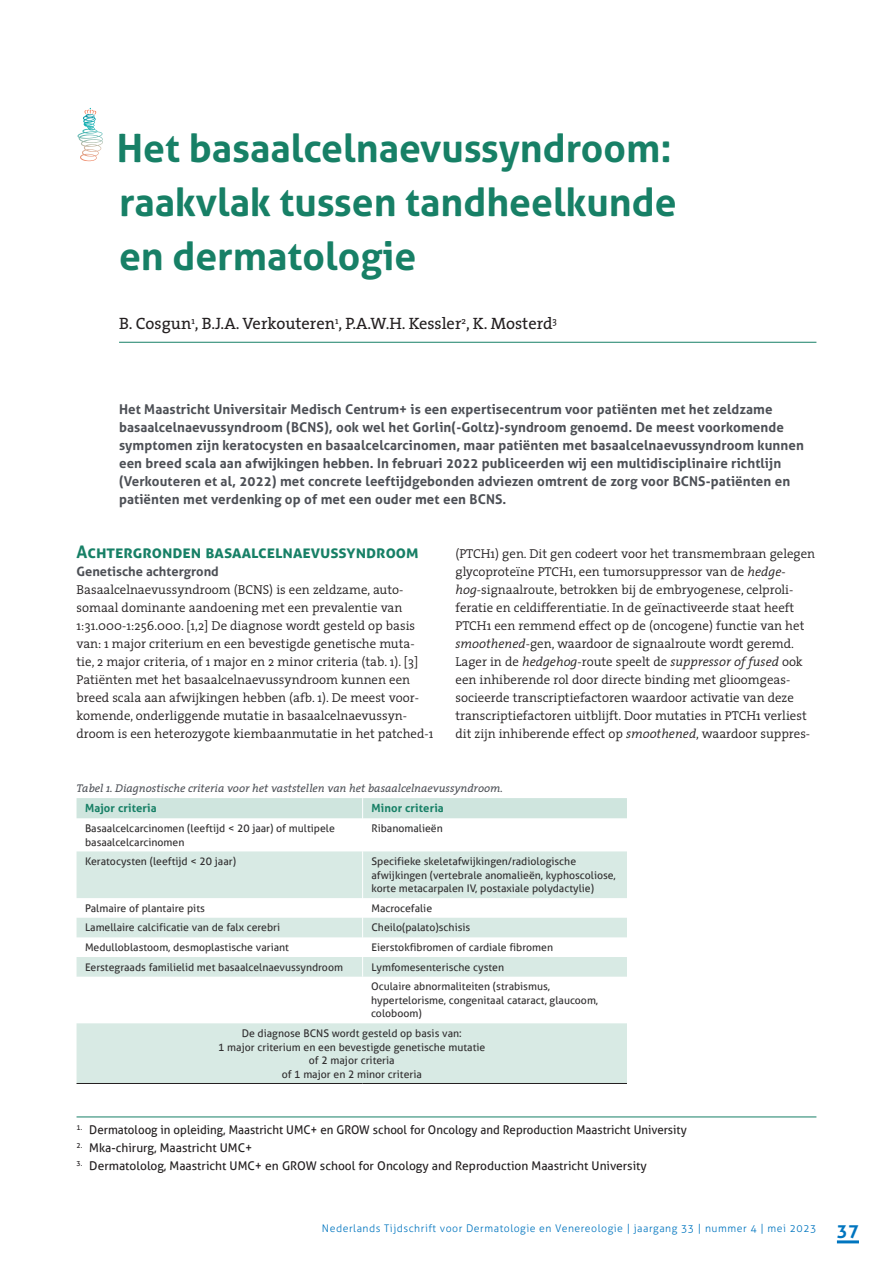
<style>
.page{position:relative;width:893px;height:1263px;background:#fff}
.page>*{position:absolute;margin:0;border:0;box-sizing:border-box;transform-origin:0 0}
.KOP-_Aller_-_28_35{font:700 39px/54px "Aller";color:#178066}
.t1{font:700 18px "Aller";color:#0075bf}
.TUSSENKOP_1-Aller_TH{font:700 17.25px "Aller";color:#178066}
.AUTEUR{font:16.5px "The Serif";color:#231f20}
.Intro{font:700 13.5px/18px "Aller";letter-spacing:.005em;color:#4d5056}
.PLATTE_TEKS{font:300 12.9px/18px "The Serif";color:#231f20}
.TUSSENKOP_2-_Aller{font:700 12.9px "Aller";color:#4d5056}
.affiliatie{font:12px "Aller";color:#231f20}
.affiliatie_-_1e_rege{font:12px "Aller";color:#231f20;scale:.96 1}
.Bijschrift_kopie{font:italic 11.25px "The Serif";color:#4d5056}
.Koprij{font:700 11.25px "Aller";letter-spacing:.01em;color:#178066}
.Rij{font:10.5px/13.5px "Aller";color:#312f30}
.t2{font:300 10.5px "Aller";letter-spacing:.05em;color:#0075bf}
.s1{font-style:italic}
</style>
<div class="page">
<hr style="left:837px;top:1240px;width:22px;height:3px;background:#0075bf">
<hr style="left:119px;top:342px;width:697px;height:1px;background:#178066">
<svg style="left:77px;top:108px;width:26px;height:53px"></svg>
<hr style="left:77px;top:1117px;width:739px;height:1px;background:#178066">
<svg style="left:77px;top:851px;width:550px;height:232px;fill:#d8eae4"></svg>
<hr style="left:77px;top:1083px;width:286px;height:1px;background:#231f20">
<hr style="left:363px;top:1083px;width:264px;height:1px;background:#231f20">
<div style="left:77px;top:798px;width:550px;height:20px;background:#cfe5de"></div>
<hr style="left:362px;top:851px;width:1px;height:47px;background:#fff">
<svg style="left:362px;top:898px;width:1px;height:79px"></svg>
<p class="KOP-_Aller_-_28_35" style="left:117px;top:121px;width:561px">Het basaalcelnaevussyndroom: raakvlak tussen tandheelkunde en dermatologie</p>
<p class="AUTEUR" style="left:119px;top:310px;width:439px">B. Cosgun<sup>1</sup>, B.J.A. Verkouteren<sup>1</sup>, P.A.W.H. Kessler<sup>2</sup>, K. Mosterd<sup>3</sup></p>
<p class="Intro" style="left:119px;top:400px;width:686px">Het Maastricht Universitair Medisch Centrum+ is een expertisecentrum voor patiënten met het zeldzame basaalcelnaevussyndroom (BCNS), ook wel het Gorlin(-Goltz)-syndroom genoemd. De meest voorkomende symptomen zijn keratocysten en basaalcelcarcinomen, maar patiënten met basaalcelnaevussyndroom kunnen een breed scala aan afwijkingen hebben. In februari 2022 publiceerden wij een multidisciplinaire richtlijn (Verkouteren et al, 2022) met concrete leeftijdgebonden adviezen omtrent de zorg voor BCNS-patiënten en patiënten met verdenking op of met een ouder met een BCNS.</p>
<p class="TUSSENKOP_1-Aller_TH" style="left:77px;top:541px;width:344px">Achtergronden basaalcelnaevussyndroom</p>
<p class="TUSSENKOP_2-_Aller" style="left:77px;top:563px;width:144px">Genetische achtergrond</p>
<p class="PLATTE_TEKS" style="left:77px;top:580px;width:358px">Basaalcelnaevussyndroom (BCNS) is een zeldzame, auto&shy;somaal dominante aandoening met een prevalentie van 1:31.000-1:256.000. [1,2] De diagnose wordt gesteld op basis van: 1 major criterium en een bevestigde genetische muta&shy;tie, 2 major criteria, of 1 major en 2 minor criteria (tab. 1). [3] Patiënten met het basaalcelnaevussyndroom kunnen een breed scala aan afwijkingen hebben (afb. 1). De meest voor&shy;komende, onderliggende mutatie in basaalcelnaevussyn&shy;droom is een heterozygote kiembaanmutatie in het patched-1</p>
<p class="PLATTE_TEKS" style="left:455px;top:544px;width:361px">(PTCH1) gen. Dit gen codeert voor het transmembraan gelegen glycoproteïne PTCH1, een tumorsuppressor van de <span class="s1">hedge&shy;hog</span>-signaalroute, betrokken bij de embryogenese, celproli&shy;feratie en celdifferentiatie. In de geïnactiveerde staat heeft PTCH1 een remmend effect op de (oncogene) functie van het <span class="s1">smoothened</span>-gen, waardoor de signaalroute wordt geremd.<br>Lager in de <span class="s1">hedgehog</span>-route speelt de <span class="s1">suppressor of fused</span> ook een inhiberende rol door directe binding met glioomgeas&shy;socieerde transcriptiefactoren waardoor activatie van deze transcriptiefactoren uitblijft. Door mutaties in PTCH1 verliest dit zijn inhiberende effect op <span class="s1">smoothened</span>, waardoor suppres-</p>
<p class="Bijschrift_kopie" style="left:77px;top:779px;width:428px">Tabel 1. Diagnostische criteria voor het vaststellen van het basaalcelnaevussyndroom.</p>
<p class="Koprij" style="left:85px;top:801px;width:73px">Major criteria</p>
<p class="Koprij" style="left:371px;top:801px;width:74px">Minor criteria</p>
<p class="Rij" style="left:85px;top:821px;width:251px">Basaalcelcarcinomen (leeftijd &lt; 20 jaar) of multipele basaalcelcarcinomen</p>
<p class="Rij" style="left:371px;top:821px;width:73px">Ribanomalieën</p>
<p class="Rij" style="left:85px;top:855px;width:152px">Keratocysten (leeftijd &lt; 20 jaar)</p>
<p class="Rij" style="left:371px;top:855px;width:246px">Specifieke skeletafwijkingen/radiologische afwijkingen (vertebrale anomalieën, kyphoscoliose, korte metacarpalen IV, postaxiale polydactylie)</p>
<p class="Rij" style="left:85px;top:901px;width:121px">Palmaire of plantaire pits</p>
<p class="Rij" style="left:371px;top:901px;width:62px">Macrocefalie</p>
<p class="Rij" style="left:85px;top:921px;width:197px">Lamellaire calcificatie van de falx cerebri</p>
<p class="Rij" style="left:371px;top:921px;width:100px">Cheilo(palato)schisis</p>
<p class="Rij" style="left:85px;top:940px;width:205px">Medulloblastoom, desmoplastische variant</p>
<p class="Rij" style="left:371px;top:940px;width:183px">Eierstokfibromen of cardiale fibromen</p>
<p class="Rij" style="left:85px;top:960px;width:260px">Eerstegraads familielid met basaalcelnaevussyndroom</p>
<p class="Rij" style="left:371px;top:960px;width:134px">Lymfomesenterische cysten</p>
<p class="Rij" style="left:371px;top:980px;width:229px">Oculaire abnormaliteiten (strabismus, hypertelorisme, congenitaal cataract, glaucoom, coloboom)</p>
<p class="Rij" style="left:242px;top:1026px;width:222px">De diagnose BCNS wordt gesteld op basis van:</p>
<p class="Rij" style="left:218px;top:1040px;width:269px">1 major criterium en een bevestigde genetische mutatie</p>
<p class="Rij" style="left:309px;top:1053px;width:87px">of 2 major criteria</p>
<p class="Rij" style="left:282px;top:1067px;width:142px">of 1 major en 2 minor criteria</p>
<p class="affiliatie_-_1e_rege" style="left:77px;top:1122px;width:637px"><sup>1.</sup> Dermatoloog in opleiding, Maastricht UMC+ en GROW school for Oncology and Reproduction Maastricht University</p>
<p class="affiliatie" style="left:77px;top:1140px;width:177px"><sup>2.</sup> Mka-chirurg, Maastricht UMC+</p>
<p class="affiliatie" style="left:77px;top:1158px;width:572px"><sup>3.</sup> Dermatololog, Maastricht UMC+ en GROW school for Oncology and Reproduction Maastricht University</p>
<p class="t2" style="left:322px;top:1222px;width:496px">Nederlands Tijdschrift voor Dermatologie en Venereologie | jaargang 33 | nummer 4 | mei 2023</p>
<h2 class="t1" style="left:837px;top:1220px;width:24px">37</h2>
</div>
